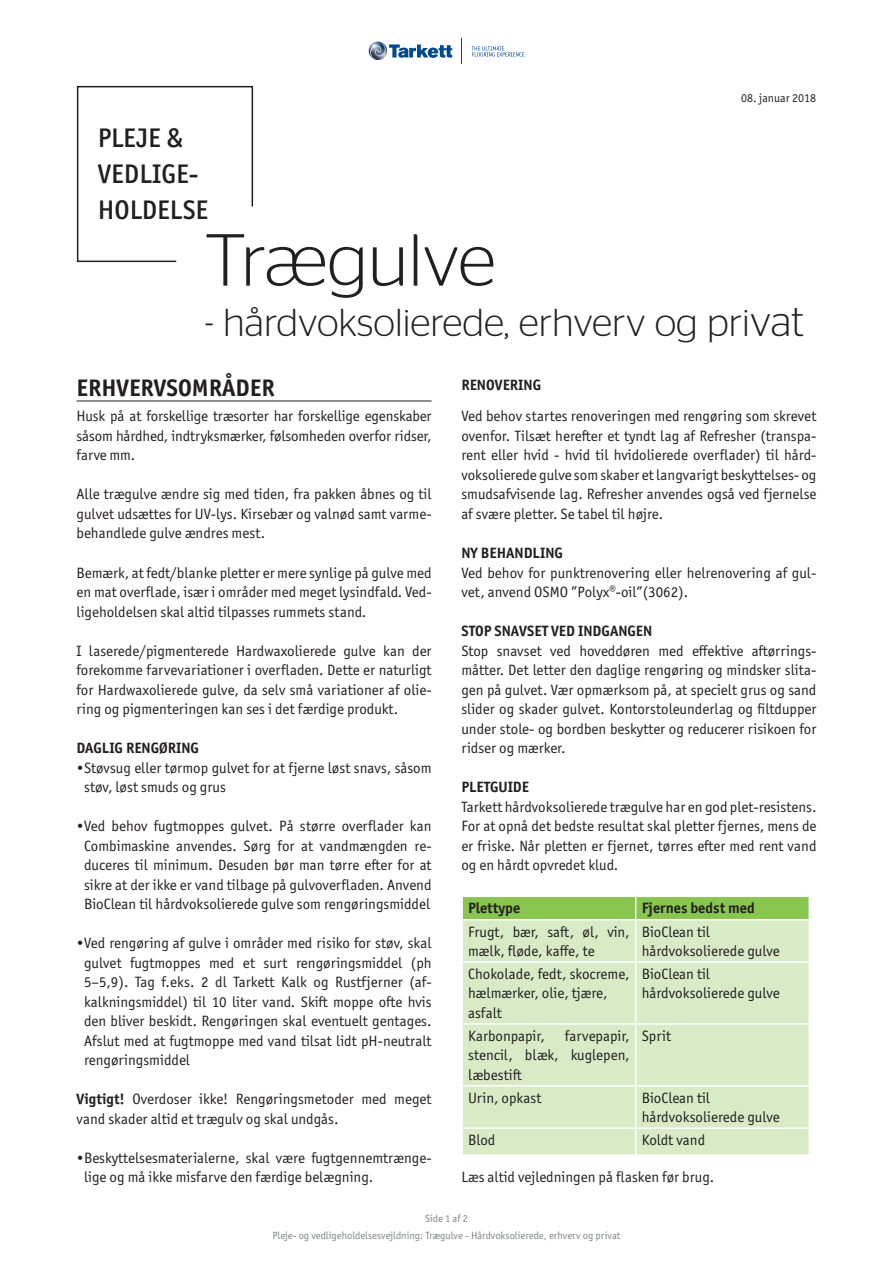
<style>
.page{position:relative;width:893px;height:1263px;background:#fff}
.page>*{position:absolute;margin:0;border:0;box-sizing:border-box;transform-origin:0 0}
.t1{font:300 73.5px "Stag Sans";color:#231f20}
.t2{font:300 39px "Stag Sans";color:#231f20}
.titel_i_boks{font:500 27px/36px "Officina Sans ITC Pro";color:#231f20}
.t3{font:700 24px "Officina Sans ITC Pro";color:#231f20}
.Brød{font:15px/19.5px "Officina Sans ITC Pro";color:#231f20;text-align:justify}
.brød_i_tabel{font:15px/19.5px "Officina Sans ITC Pro";color:#231f20}
.Mellem{font:700 15px "Officina Sans ITC Pro";color:#231f20}
.Brød_bold_i_tabel{font:700 15px "Officina Sans ITC Pro";color:#231f20}
.ny_dato{font:12px "Officina Sans ITC Pro";color:#231f20}
.t4{font:10.5px/17.5px "Officina Sans ITC Pro";color:#808285;text-align:center}
.s1{font-size:42px}
.s2{font-weight:700}
</style>
<div class="page">
<img style="left:370px;top:42px;width:15px;height:18px">
<svg style="left:389px;top:44px;width:63px;height:14px"></svg>
<svg style="left:472px;top:46px;width:52px;height:11px"></svg>
<hr style="left:77px;top:401px;width:355px;height:1px;background:#231f20">
<div style="left:463px;top:920px;width:345px;height:234px;background:#d9eac7"></div>
<div style="left:462px;top:896px;width:346px;height:23px;background:#89c650"></div>
<hr style="left:635px;top:920px;width:1px;height:41px;background:#fff">
<hr style="left:461px;top:961px;width:175px;height:2px;background:#fff">
<hr style="left:636px;top:961px;width:174px;height:2px;background:#fff">
<hr style="left:635px;top:963px;width:1px;height:60px;background:#fff">
<hr style="left:461px;top:1023px;width:175px;height:2px;background:#fff">
<hr style="left:636px;top:1023px;width:174px;height:2px;background:#fff">
<hr style="left:635px;top:1025px;width:1px;height:60px;background:#fff">
<hr style="left:461px;top:1085px;width:175px;height:1px;background:#fff">
<hr style="left:636px;top:1085px;width:174px;height:1px;background:#fff">
<hr style="left:635px;top:1086px;width:1px;height:41px;background:#fff">
<hr style="left:461px;top:1127px;width:175px;height:2px;background:#fff">
<hr style="left:636px;top:1127px;width:174px;height:2px;background:#fff">
<svg style="left:635px;top:1129px;width:1px;height:25px"></svg>
<svg style="left:76px;top:85px;width:178px;height:178px"></svg>
<p class="ny_dato" style="left:741px;top:91px;width:76px">08. januar 2018</p>
<p class="titel_i_boks" style="left:98px;top:120px;width:112px">PLEJE &amp;<br>VEDLIGE-<br>HOLDELSE</p>
<p class="t1" style="left:205px;top:220px;width:292px">Trægulve</p>
<p class="t2" style="left:205px;top:301px;width:600px">- hårdvoksolierede, erhverv og pri<span class="s1">vat</span></p>
<p class="t3" style="left:77px;top:373px;width:200px">ERHVERVSOMRÅDER</p>
<p class="Brød" style="left:77px;top:407px;width:357px">Husk på at forskellige træsorter har forskellige egenskaber såsom hårdhed, indtryksmærker, følsomheden overfor ridser, farve mm.</p>
<p class="Brød" style="left:77px;top:485px;width:357px">Alle trægulve ændre sig med tiden, fra pakken åbnes og til gulvet udsættes for UV-lys. Kirsebær og valnød samt varme&shy;behandlede gulve ændres mest.</p>
<p class="Brød" style="left:77px;top:563px;width:357px">Bemærk, at fedt/blanke pletter er mere synlige på gulve med en mat overflade, især i områder med meget lysindfald. Ved&shy;ligeholdelsen skal altid tilpasses rummets stand.</p>
<p class="Brød" style="left:77px;top:641px;width:357px">I laserede/pigmenterede Hardwaxolierede gulve kan der forekomme farvevariationer i overfladen. Dette er naturligt for Hardwaxolierede gulve, da selv små variationer af olie&shy;ring og pigmenteringen kan ses i det færdige produkt.</p>
<p class="Mellem" style="left:77px;top:739px;width:124px">DAGLIG RENGØRING</p>
<p class="Brød" style="left:84px;top:758px;width:349px;text-indent:-8px">•Støvsug eller tørmop gulvet for at fjerne løst snavs, såsom støv, løst smuds og grus</p>
<p class="Brød" style="left:77px;top:816px;width:357px;text-align:center">•Ved behov fugtmoppes gulvet. På større overflader kan Combimaskine anvendes. Sørg for at vandmængden re&shy;duceres til minimum. Desuden bør man tørre efter for at sikre at der ikke er vand tilbage på gulvoverfladen. Anvend BioClean til hårdvoksolierede gulve som rengøringsmiddel</p>
<p class="Brød" style="left:84px;top:933px;width:349px;text-indent:-8px">•Ved rengøring af gulve i områder med risiko for støv, skal gulvet fugtmoppes med et surt rengøringsmiddel (ph 5–5,9). Tag f.eks. 2 dl Tarkett Kalk og Rustfjerner (af&shy;kalkningsmiddel) til 10 liter vand. Skift moppe ofte hvis den bliver beskidt. Rengøringen skal eventuelt gentages.<br>Afslut med at fugtmoppe med vand tilsat lidt pH-neutralt rengøringsmiddel</p>
<p class="Brød" style="left:77px;top:1089px;width:357px"><span class="s2">Vigtigt!</span> Overdoser ikke! Rengøringsmetoder med meget vand skader altid et trægulv og skal undgås.</p>
<p class="Brød" style="left:84px;top:1148px;width:349px;text-indent:-8px">•Beskyttelsesmaterialerne, skal være fugtgennemtrænge&shy;lige og må ikke misfarve den færdige belægning.</p>
<p class="Mellem" style="left:461px;top:375px;width:81px">RENOVERING</p>
<p class="Brød" style="left:461px;top:407px;width:357px">Ved behov startes renoveringen med rengøring som skrevet ovenfor. Tilsæt herefter et tyndt lag af Refresher (transpa&shy;rent eller hvid - hvid til hvidolierede overflader) til hård&shy;voksolierede gulve som skaber et langvarigt beskyttelses- og smudsafvisende lag. Refresher anvendes også ved fjernelse af svære pletter. Se tabel til højre.</p>
<p class="Mellem" style="left:461px;top:544px;width:103px">NY BEHANDLING</p>
<p class="Brød" style="left:461px;top:563px;width:357px">Ved behov for punktrenovering eller helrenovering af gul&shy;vet, anvend OSMO ”Polyx®-oil”(3062).</p>
<p class="Mellem" style="left:461px;top:622px;width:192px">STOP SNAVSET VED INDGANGEN</p>
<p class="Brød" style="left:461px;top:641px;width:357px">Stop snavset ved hoveddøren med effektive aftørrings&shy;måtter. Det letter den daglige rengøring og mindsker slita&shy;gen på gulvet. Vær opmærksom på, at specielt grus og sand slider og skader gulvet. Kontorstoleunderlag og filtdupper under stole- og bordben beskytter og reducerer risikoen for ridser og mærker.</p>
<p class="Mellem" style="left:461px;top:778px;width:69px">PLETGUIDE</p>
<p class="Brød" style="left:461px;top:797px;width:357px">Tarkett hårdvoksolierede trægulve har en god plet-resistens.<br>For at opnå det bedste resultat skal pletter fjernes, mens de er friske. Når pletten er fjernet, tørres efter med rent vand og en hårdt opvredet klud.</p>
<p class="Brød_bold_i_tabel" style="left:468px;top:899px;width:54px">Plettype</p>
<p class="Brød_bold_i_tabel" style="left:642px;top:899px;width:115px">Fjernes bedst med</p>
<p class="brød_i_tabel" style="left:468px;top:922px;width:163px">Frugt, bær, saft, øl, vin, mælk, fløde, kaffe, te</p>
<p class="brød_i_tabel" style="left:642px;top:922px;width:70px">BioClean til</p>
<p class="brød_i_tabel" style="left:642px;top:941px;width:140px">hårdvoksolierede gulve</p>
<p class="brød_i_tabel" style="left:468px;top:964px;width:163px">Chokolade, fedt, skocreme, hælmærker, olie, tjære,</p>
<p class="brød_i_tabel" style="left:468px;top:1003px;width:35px">asfalt</p>
<p class="brød_i_tabel" style="left:642px;top:964px;width:70px">BioClean til</p>
<p class="brød_i_tabel" style="left:642px;top:983px;width:140px">hårdvoksolierede gulve</p>
<p class="brød_i_tabel" style="left:468px;top:1026px;width:163px;text-align:justify;text-indent:97px">farvepapir, stencil, blæk, kuglepen, læbestift</p>
<p class="brød_i_tabel" style="left:642px;top:1026px;width:31px">Sprit</p>
<p class="brød_i_tabel" style="left:468px;top:1088px;width:75px">Urin, opkast</p>
<p class="brød_i_tabel" style="left:642px;top:1088px;width:70px">BioClean til</p>
<p class="brød_i_tabel" style="left:642px;top:1107px;width:140px">hårdvoksolierede gulve</p>
<p class="brød_i_tabel" style="left:468px;top:1130px;width:29px">Blod</p>
<p class="brød_i_tabel" style="left:642px;top:1130px;width:65px">Koldt vand</p>
<p class="Brød" style="left:461px;top:1167px;width:255px">Læs altid vejledningen på flasken før brug.</p>
<p class="brød_i_tabel" style="left:468px;top:1026px;width:78px">Karbonpapir,</p>
<p class="t4" style="left:273px;top:1209px;width:349px">Side 1 af 2<br>Pleje- og vedligeholdelsesvejldning: Trægulve - Hårdvoksolierede, erhverv og privat</p>
</div>
